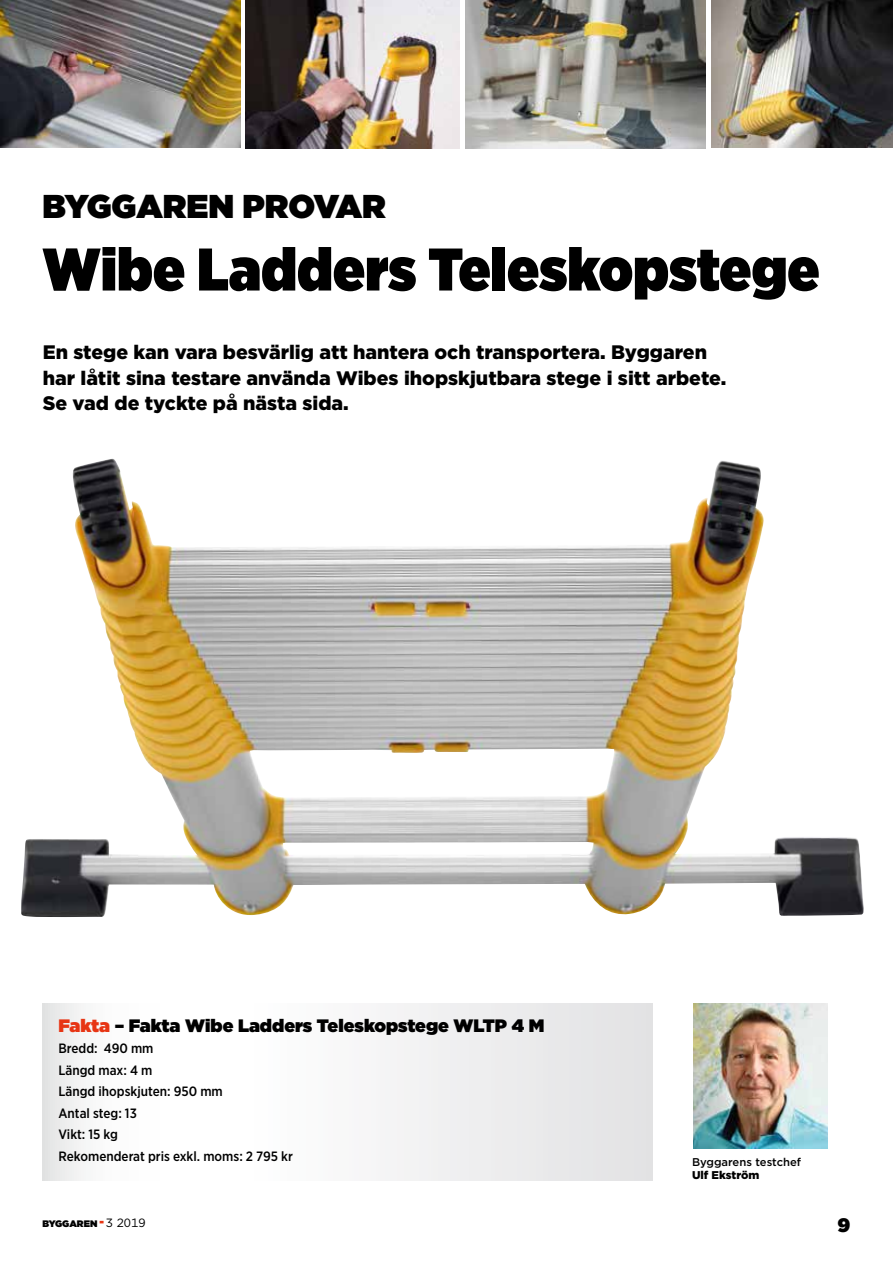
<style>
.page{position:relative;width:893px;height:1263px;background:#fff}
.page>*{position:absolute;margin:0;border:0;box-sizing:border-box;transform-origin:0 0}
.t1{font:900 60px "Gotham Narrow";color:#000}
.t2{font:900 33px "Gotham";color:#000}
.t3{font:900 19.5px/25.5px "Gotham";color:#000}
.t4{font:900 19.5px "Gotham";color:#000}
.t5{font:900 18px "Gotham";color:#000}
.t6{font:500 13.5px/21.5px "Gotham Narrow";color:#000}
.t7{font:500 11.25px "Gotham";color:#000}
.t8{font:900 11.25px "Gotham";color:#000}
.t9{font:900 9.45px "Gotham";color:#000}
.s1{color:#e73514}
.s2{font-weight:400;font-size:12px}
</style>
<div class="page">
<img style="left:0;top:0;width:240px;height:148px">
<img style="left:711px;top:0;width:182px;height:148px">
<img style="left:245px;top:0;width:214px;height:149px">
<img style="left:465px;top:0;width:240px;height:149px">
<svg style="left:43px;top:1003px;width:610px;height:177px"></svg>
<img style="left:693px;top:1003px;width:135px;height:145px">
<img style="left:21px;top:459px;width:843px;height:458px">
<h2 class="t2" style="left:43px;top:182px;width:345px">BYGGAREN PROVAR</h2>
<h1 class="t1" style="left:43px;top:229px;width:779px">Wibe Ladders Teleskopstege</h1>
<p class="t3" style="left:43px;top:339px;width:685px">En stege kan vara besvärlig att hantera och transportera. Byggaren har låtit sina testare använda Wibes ihopskjutbara stege i sitt arbete.<br>Se vad de tyckte på nästa sida.</p>
<p class="t5" style="left:58px;top:1012px;width:487px"><span class="s1">Fakta</span> – Fakta Wibe Ladders Teleskopstege WLTP 4 M</p>
<p class="t6" style="left:58px;top:1038px;width:236px">Bredd: 490 mm<br>Längd max: 4 m<br>Längd ihopskjuten: 950 mm<br>Antal steg: 13<br>Vikt: 15 kg<br>Rekomenderat pris exkl. moms: 2 795 kr</p>
<p class="t7" style="left:692px;top:1154px;width:111px">Byggarens testchef</p>
<p class="t8" style="left:692px;top:1167px;width:69px">Ulf Ekström</p>
<p class="t9" style="left:43px;top:1217px;width:105px">BYGGAREN <span class="s2">3 2019</span></p>
<p class="t4" style="left:837px;top:1211px;width:14px">9</p>
</div>
